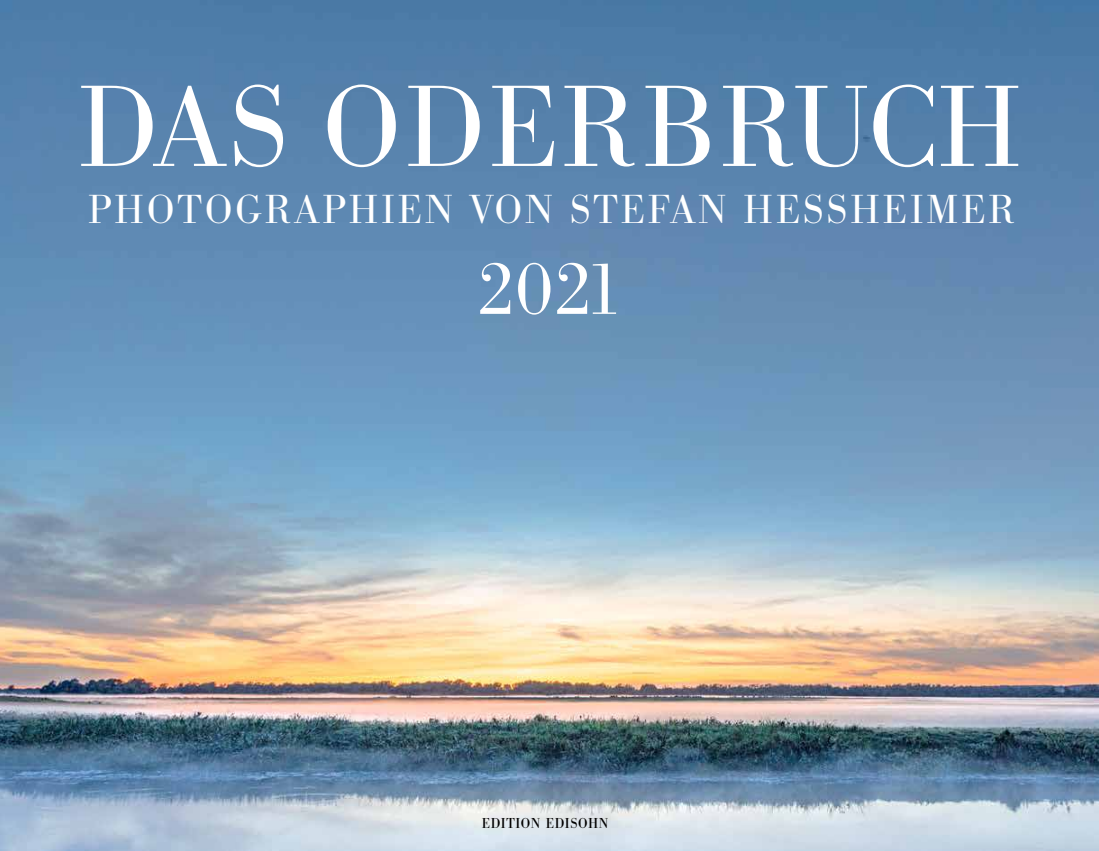
<style>
.page{position:relative;width:1099px;height:851px;background:#fff}
.page>*{position:absolute;margin:0;border:0;box-sizing:border-box;transform-origin:0 0}
.t1{font:120.12px "URW Bodoni T Ligh";letter-spacing:.015em;color:#fff}
.t2{font:77.75px "URW Bodoni T Ligh";color:#fff}
.t3{font:42.25px "URW Bodoni T Ligh";letter-spacing:.06em;color:#fff}
.t4{font:15px "URW Bodoni T Regu Narr";letter-spacing:.04em;color:#000}
</style>
<div class="page">
<img style="left:0;top:0;width:1098px;height:850px">
<h1 class="t1" style="left:77px;top:63px;width:946px">DAS ODERBRUCH</h1>
<p class="t3" style="left:88px;top:187px;width:929px">PHOTOGRAPHIEN VON STEFAN HESSHEIMER</p>
<h2 class="t2" style="left:476px;top:247px;width:148px">2021</h2>
<p class="t4" style="left:482px;top:814px;width:128px">EDITION EDISOHN</p>
</div>
